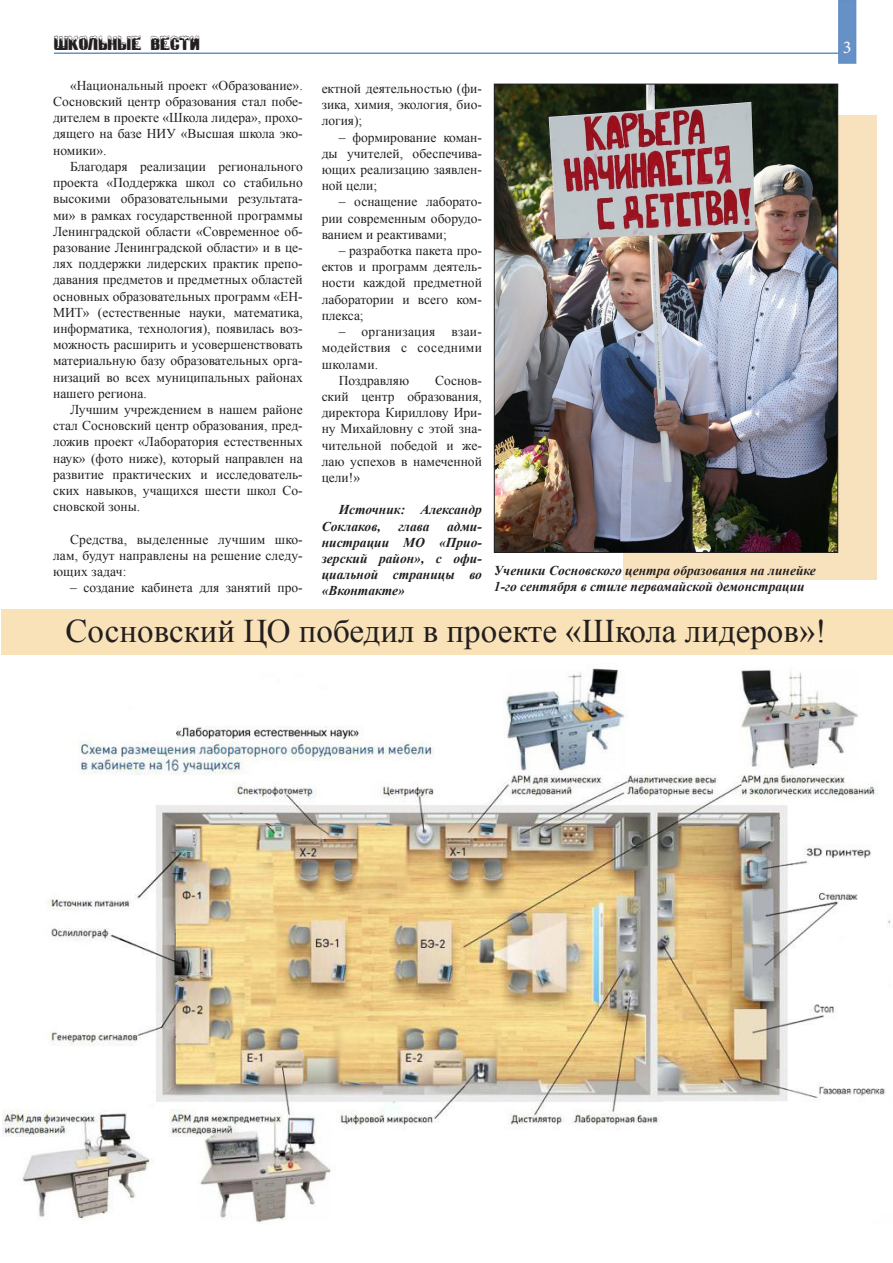
<style>
.page{position:relative;width:893px;height:1263px;background:#fff}
.page>*{position:absolute;margin:0;border:0;box-sizing:border-box;transform-origin:0 0}
.Заг{font:33px "Times New Roman";color:#231f20}
.t1{font:18px "Zanesennyj";color:#231f20}
.t2{font:18px "Minion Pro";color:#fff}
.текст{font:13.5px/16.2px "Times New Roman";color:#231f20;text-align:justify}
.текст-2{font:italic 700 13.5px/16.2px "Times New Roman";color:#231f20}
.лид{font:italic 700 13.5px/16.2px "Times New Roman";color:#231f20}
</style>
<div class="page">
<div style="left:623px;top:115px;width:253px;height:465px;background:#f7e2bd"></div>
<img style="left:496px;top:86px;width:340px;height:465px">
<div style="left:494px;top:84px;width:344px;height:469px;border:1px solid #231f20"></div>
<div style="left:2px;top:609px;width:891px;height:46px;background:#f9e2b7"></div>
<hr style="left:54px;top:53px;width:785px;height:1px;background:#6591c7">
<div style="left:839px;top:0;width:17px;height:63px;background:#6591c7"></div>
<div style="left:838px;top:0;width:18px;height:64px;border:2px solid #638fc4"></div>
<img style="left:2px;top:668px;width:889px;height:555px">
<p class="t1" style="left:54px;top:33px;width:147px">школьные вести</p>
<p class="t2" style="left:843px;top:36px;width:10px">3</p>
<p class="текст" style="left:53px;top:77px;width:251px;text-indent:17px">«Национальный проект «Образование».<br>Сосновский центр образования стал побе&shy;дителем в проекте «Школа лидера», прохо&shy;дящего на базе НИУ «Высшая школа эко&shy;номики».</p>
<p class="текст" style="left:53px;top:158px;width:251px;text-indent:17px">Благодаря реализации регионального проекта «Поддержка школ со стабильно высокими образовательными результата&shy;ми» в рамках государственной программы Ленинградской области «Современное об&shy;разование Ленинградской области» и в це&shy;лях поддержки лидерских практик препо&shy;давания предметов и предметных областей основных образовательных программ «ЕН-МИТ» (естественные науки, математика, информатика, технология), появилась воз&shy;можность расширить и усовершенствовать материальную базу образовательных орга&shy;низаций во всех муниципальных районах нашего региона.</p>
<p class="текст" style="left:53px;top:401px;width:251px;text-indent:17px">Лучшим учреждением в нашем районе стал Сосновский центр образования, пред&shy;ложив проект «Лаборатория естественных наук» (фото ниже), который направлен на развитие практических и исследователь&shy;ских навыков, учащихся шести школ Со&shy;сновской зоны.</p>
<p class="текст" style="left:53px;top:531px;width:251px;text-indent:17px">Средства, выделенные лучшим шко&shy;лам, будут направлены на решение следу&shy;ющих задач:</p>
<p class="текст" style="left:70px;top:579px;width:234px">– создание кабинета для занятий про-</p>
<p class="текст" style="left:322px;top:80px;width:162px">ектной деятельностью (фи&shy;зика, химия, экология, био&shy;логия);</p>
<p class="текст" style="left:322px;top:129px;width:162px;text-indent:17px">– формирование коман&shy;ды учителей, обеспечива&shy;ющих реализацию заявлен&shy;ной цели;</p>
<p class="текст" style="left:322px;top:194px;width:162px;text-indent:17px">– оснащение лаборато&shy;рии современным оборудо&shy;ванием и реактивами;</p>
<p class="текст" style="left:322px;top:242px;width:162px;text-indent:17px">– разработка пакета про&shy;ектов и программ деятель&shy;ности каждой предметной лаборатории и всего ком&shy;плекса;</p>
<p class="текст" style="left:322px;top:323px;width:162px;text-indent:17px">– организация взаи&shy;модействия с соседними школами.</p>
<p class="текст" style="left:339px;top:372px;width:72px">Поздравляю</p>
<p class="текст" style="left:322px;top:372px;width:162px;text-indent:113px">Соснов&shy;ский центр образования, директора Кириллову Ири&shy;ну Михайловну с этой зна&shy;чительной победой и же&shy;лаю успехов в намеченной цели!»</p>
<p class="текст-2" style="left:322px;top:501px;width:162px;text-indent:17px">Источник: Александр<br>Соклаков,</p>
<p class="текст-2" style="left:322px;top:517px;width:162px;text-align:justify;text-indent:126px">адми&shy;нистрации МО «Прио&shy;зерский район», с офи&shy;циальной страницы во «Вконтакте»</p>
<p class="текст-2" style="left:398px;top:517px;width:33px">глава</p>
<p class="лид" style="left:494px;top:562px;width:324px">Ученики Сосновского центра образования на линейке<br>1-го сентября в стиле первомайской демонстрации</p>
<p class="Заг" style="left:66px;top:608px;width:762px">Сосновский ЦО победил в проекте «Школа лидеров»!</p>
</div>
